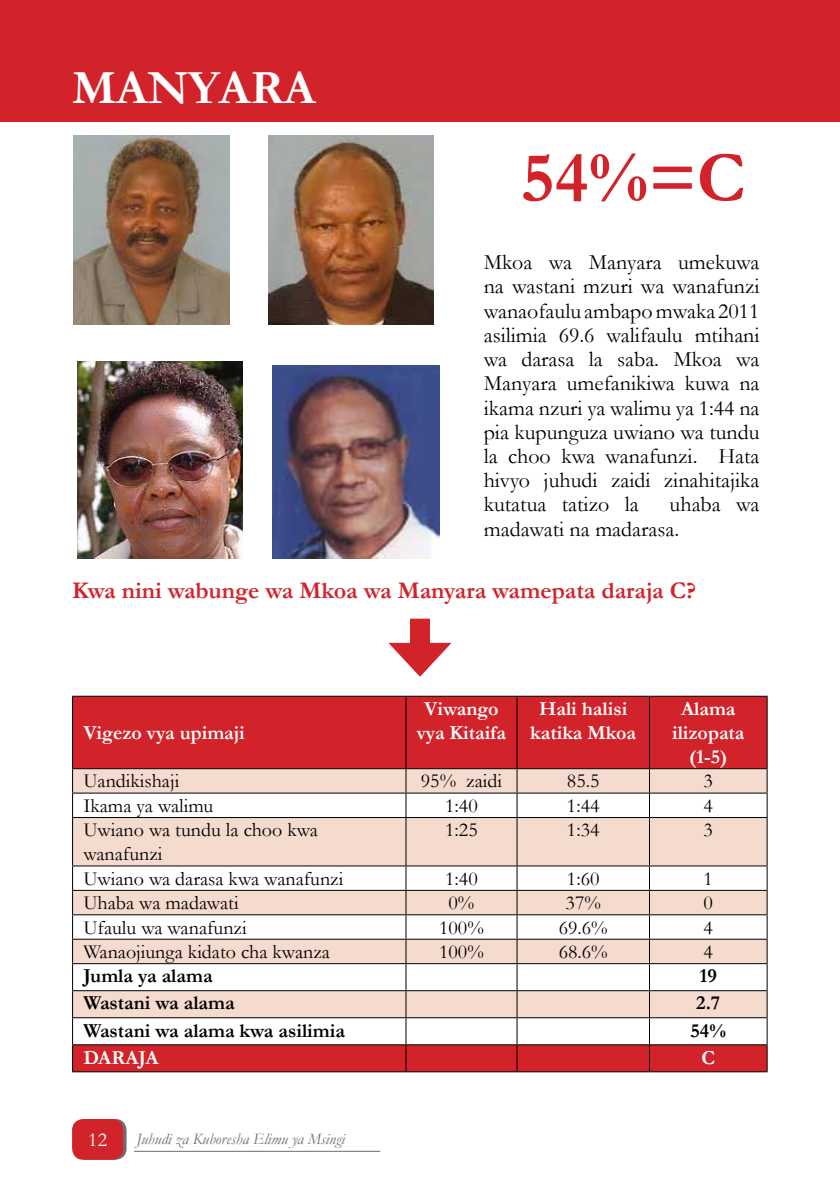
<style>
.page{position:relative;width:840px;height:1191px;background:#fff}
.page>*{position:absolute;margin:0;border:0;box-sizing:border-box;transform-origin:0 0}
.t1{font:700 72px "Garamond";color:#d2232a}
.t2{font:700 48px "Garamond";color:#fff}
.t3{font:700 24px "Garamond";color:#d2232a}
.t4{font:22px/24.2px "Garamond";color:#000;text-align:justify}
.t5{font:20px/24px "Garamond";color:#000}
.t6{font:700 20px/24px "Garamond";color:#fff;text-align:center}
.t7{font:700 20px "Garamond";color:#000}
.t8{font:20px "Garamond";color:#fff}
.t9{font:italic 16px "Garamond";color:#6d6e71}
</style>
<div class="page">
<svg style="left:75px;top:1119px;width:51px;height:40px"></svg>
<div style="left:72px;top:1119px;width:51px;height:40px;background:#d2232a;border-radius:11px"></div>
<hr style="left:134px;top:1151px;width:246px;height:1px;background:#6d6e71">
<div style="left:0;top:0;width:839px;height:121px;background:#d2232a"></div>
<img style="left:73px;top:135px;width:156px;height:189px">
<img style="left:268px;top:135px;width:165px;height:189px">
<img style="left:78px;top:361px;width:164px;height:197px">
<img style="left:272px;top:365px;width:167px;height:193px">
<div style="left:410px;top:618px;width:20px;height:38px;background:#d2232a"></div>
<svg style="left:388px;top:643px;width:63px;height:34px"></svg>
<div style="left:73px;top:696px;width:693px;height:375px;background:#d2232a"></div>
<div style="left:73px;top:769px;width:693px;height:23px;background:#f5dace"></div>
<svg style="left:73px;top:793px;width:693px;height:251px;fill:#f5dace"></svg>
<hr style="left:72px;top:695px;width:334px;height:1px;background:#000">
<hr style="left:72px;top:696px;width:1px;height:72px;background:#000">
<hr style="left:406px;top:695px;width:110px;height:1px;background:#000">
<hr style="left:405px;top:696px;width:1px;height:72px;background:#000">
<hr style="left:516px;top:695px;width:133px;height:1px;background:#000">
<hr style="left:516px;top:696px;width:1px;height:72px;background:#000">
<hr style="left:649px;top:695px;width:118px;height:1px;background:#000">
<hr style="left:648px;top:696px;width:1px;height:72px;background:#000">
<hr style="left:766px;top:696px;width:1px;height:72px;background:#000">
<hr style="left:72px;top:768px;width:334px;height:1px;background:#000">
<hr style="left:406px;top:768px;width:110px;height:1px;background:#000">
<hr style="left:516px;top:768px;width:133px;height:1px;background:#000">
<hr style="left:649px;top:768px;width:118px;height:1px;background:#000">
<hr style="left:72px;top:792px;width:334px;height:1px;background:#000">
<svg style="left:72px;top:769px;width:1px;height:48px"></svg>
<hr style="left:406px;top:792px;width:110px;height:1px;background:#000">
<svg style="left:405px;top:769px;width:1px;height:48px"></svg>
<hr style="left:516px;top:792px;width:133px;height:1px;background:#000">
<svg style="left:516px;top:769px;width:1px;height:48px"></svg>
<hr style="left:649px;top:792px;width:118px;height:1px;background:#000">
<svg style="left:648px;top:769px;width:1px;height:48px"></svg>
<svg style="left:766px;top:769px;width:1px;height:48px"></svg>
<hr style="left:72px;top:817px;width:334px;height:1px;background:#000">
<hr style="left:72px;top:818px;width:1px;height:47px;background:#000">
<hr style="left:406px;top:817px;width:110px;height:1px;background:#000">
<hr style="left:405px;top:818px;width:1px;height:47px;background:#000">
<hr style="left:516px;top:817px;width:133px;height:1px;background:#000">
<hr style="left:516px;top:818px;width:1px;height:47px;background:#000">
<hr style="left:649px;top:817px;width:118px;height:1px;background:#000">
<hr style="left:648px;top:818px;width:1px;height:47px;background:#000">
<hr style="left:766px;top:818px;width:1px;height:47px;background:#000">
<hr style="left:72px;top:865px;width:334px;height:1px;background:#000">
<hr style="left:406px;top:865px;width:110px;height:1px;background:#000">
<hr style="left:516px;top:865px;width:133px;height:1px;background:#000">
<hr style="left:649px;top:865px;width:118px;height:1px;background:#000">
<hr style="left:72px;top:890px;width:334px;height:1px;background:#000">
<hr style="left:406px;top:890px;width:110px;height:1px;background:#000">
<hr style="left:516px;top:890px;width:133px;height:1px;background:#000">
<hr style="left:649px;top:890px;width:118px;height:1px;background:#000">
<hr style="left:72px;top:914px;width:334px;height:1px;background:#000">
<hr style="left:406px;top:914px;width:110px;height:1px;background:#000">
<hr style="left:516px;top:914px;width:133px;height:1px;background:#000">
<hr style="left:649px;top:914px;width:118px;height:1px;background:#000">
<hr style="left:72px;top:938px;width:334px;height:1px;background:#000">
<hr style="left:406px;top:938px;width:110px;height:1px;background:#000">
<hr style="left:516px;top:938px;width:133px;height:1px;background:#000">
<hr style="left:649px;top:938px;width:118px;height:1px;background:#000">
<hr style="left:72px;top:963px;width:334px;height:1px;background:#000">
<hr style="left:406px;top:963px;width:110px;height:1px;background:#000">
<hr style="left:516px;top:963px;width:133px;height:1px;background:#000">
<hr style="left:649px;top:963px;width:118px;height:1px;background:#000">
<hr style="left:72px;top:990px;width:334px;height:1px;background:#000">
<hr style="left:406px;top:990px;width:110px;height:1px;background:#000">
<hr style="left:516px;top:990px;width:133px;height:1px;background:#000">
<hr style="left:649px;top:990px;width:118px;height:1px;background:#000">
<hr style="left:72px;top:1017px;width:334px;height:1px;background:#000">
<hr style="left:406px;top:1017px;width:110px;height:1px;background:#000">
<hr style="left:516px;top:1017px;width:133px;height:1px;background:#000">
<hr style="left:649px;top:1017px;width:118px;height:1px;background:#000">
<hr style="left:72px;top:1044px;width:334px;height:1px;background:#000">
<svg style="left:72px;top:866px;width:1px;height:205px"></svg>
<hr style="left:406px;top:1044px;width:110px;height:1px;background:#000">
<svg style="left:405px;top:866px;width:1px;height:205px"></svg>
<hr style="left:516px;top:1044px;width:133px;height:1px;background:#000">
<svg style="left:516px;top:866px;width:1px;height:205px"></svg>
<hr style="left:649px;top:1044px;width:118px;height:1px;background:#000">
<svg style="left:648px;top:866px;width:1px;height:205px"></svg>
<svg style="left:766px;top:866px;width:1px;height:205px"></svg>
<hr style="left:72px;top:1071px;width:334px;height:1px;background:#000">
<hr style="left:406px;top:1071px;width:110px;height:1px;background:#000">
<hr style="left:516px;top:1071px;width:133px;height:1px;background:#000">
<hr style="left:649px;top:1071px;width:118px;height:1px;background:#000">
<h2 class="t2" style="left:72px;top:56px;width:245px">MANYARA</h2>
<h1 class="t1" style="left:520px;top:129px;width:226px">54%=C</h1>
<p class="t4" style="left:483px;top:250px;width:277px">Mkoa wa Manyara umekuwa na wastani mzuri wa wanafunzi wanaofaulu ambapo mwaka 2011 asilimia 69.6 walifaulu mtihani wa darasa la saba. Mkoa wa Manyara umefanikiwa kuwa na ikama nzuri ya walimu ya 1:44 na pia kupunguza uwiano wa tundu la choo kwa wanafunzi. Hata hivyo juhudi zaidi zinahitajika kutatua tatizo la</p>
<p class="t4" style="left:483px;top:492px;width:277px;text-indent:186px">uhaba wa madawati na madarasa.</p>
<p class="t3" style="left:72px;top:574px;width:625px">Kwa nini wabunge wa Mkoa wa Manyara wamepata daraja C?</p>
<p class="t6" style="left:83px;top:720px;width:163px">Vigezo vya upimaji</p>
<p class="t6" style="left:416px;top:696px;width:91px">Viwango vya Kitaifa</p>
<p class="t6" style="left:530px;top:696px;width:107px">Hali halisi katika Mkoa</p>
<p class="t6" style="left:671px;top:696px;width:74px">Alama ilizopata (1-5)</p>
<p class="t5" style="left:83px;top:768px;width:97px">Uandikishaji</p>
<p class="t5" style="left:420px;top:768px;width:83px">95% zaidi</p>
<p class="t5" style="left:566px;top:768px;width:34px">85.5</p>
<p class="t5" style="left:703px;top:768px;width:11px">3</p>
<p class="t5" style="left:83px;top:793px;width:131px">Ikama ya walimu</p>
<p class="t5" style="left:445px;top:793px;width:34px">1:40</p>
<p class="t5" style="left:566px;top:793px;width:34px">1:44</p>
<p class="t5" style="left:703px;top:793px;width:11px">4</p>
<p class="t5" style="left:83px;top:817px;width:236px">Uwiano wa tundu la choo kwa wanafunzi</p>
<p class="t5" style="left:445px;top:817px;width:34px">1:25</p>
<p class="t5" style="left:566px;top:817px;width:34px">1:34</p>
<p class="t5" style="left:703px;top:817px;width:11px">3</p>
<p class="t5" style="left:83px;top:866px;width:261px">Uwiano wa darasa kwa wanafunzi</p>
<p class="t5" style="left:445px;top:866px;width:34px">1:40</p>
<p class="t5" style="left:566px;top:866px;width:34px">1:60</p>
<p class="t5" style="left:703px;top:866px;width:11px">1</p>
<p class="t5" style="left:83px;top:890px;width:157px">Uhaba wa madawati</p>
<p class="t5" style="left:448px;top:890px;width:27px">0%</p>
<p class="t5" style="left:565px;top:890px;width:37px">37%</p>
<p class="t5" style="left:703px;top:890px;width:11px">0</p>
<p class="t5" style="left:83px;top:914px;width:165px">Ufaulu wa wanafunzi</p>
<p class="t5" style="left:439px;top:914px;width:46px">100%</p>
<p class="t5" style="left:558px;top:914px;width:50px">69.6%</p>
<p class="t5" style="left:703px;top:914px;width:11px">4</p>
<p class="t5" style="left:83px;top:939px;width:248px">Wanaojiunga kidato cha kwanza</p>
<p class="t5" style="left:439px;top:939px;width:46px">100%</p>
<p class="t5" style="left:558px;top:939px;width:50px">68.6%</p>
<p class="t5" style="left:703px;top:939px;width:11px">4</p>
<p class="t7" style="left:83px;top:962px;width:131px">Jumla ya alama</p>
<p class="t7" style="left:699px;top:962px;width:19px">19</p>
<p class="t7" style="left:83px;top:989px;width:153px">Wastani wa alama</p>
<p class="t7" style="left:696px;top:989px;width:25px">2.7</p>
<p class="t7" style="left:83px;top:1016px;width:263px">Wastani wa alama kwa asilimia</p>
<p class="t7" style="left:690px;top:1016px;width:37px">54%</p>
<p class="t6" style="left:83px;top:1045px;width:77px">DARAJA</p>
<p class="t6" style="left:701px;top:1045px;width:15px">C</p>
<p class="t8" style="left:88px;top:1126px;width:20px">12</p>
<p class="t9" style="left:136px;top:1128px;width:210px">Juhudi za Kuboresha Elimu ya Msingi</p>
</div>
